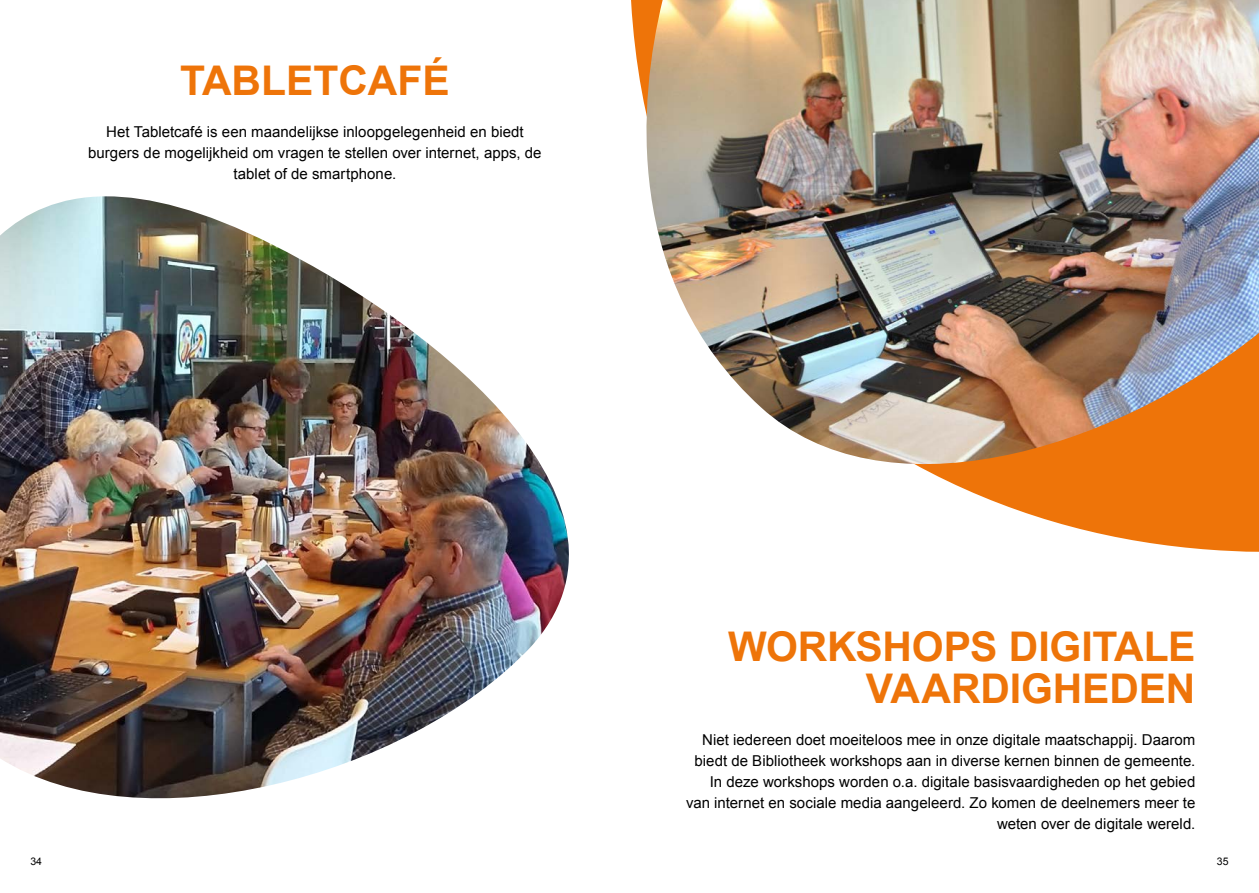
<style>
.page{position:relative;width:1259px;height:893px;background:#fff}
.page>*{position:absolute;margin:0;border:0;box-sizing:border-box;transform-origin:0 0}
.t1{font:700 40.95px/42px "Arial";letter-spacing:-.005em;color:#ee7409;text-align:right}
.t2{font:15px/21px "Arial";letter-spacing:.005em;color:#000;text-align:right}
.t3{font:10.5px "Arial";color:#000}
</style>
<div class="page">
<svg style="left:631px;top:0;width:628px;height:552px"></svg>
<img style="left:0;top:196px;width:569px;height:603px">
<img style="left:633px;top:0;width:626px;height:505px">
<h1 class="t1" style="left:180px;top:61px;width:271px">TABLETCAFÉ</h1>
<p class="t2" style="left:88px;top:122px;width:455px;text-align:center">Het Tabletcafé is een maandelijkse inloopgelegenheid en biedt burgers de mogelijkheid om vragen te stellen over internet, apps, de tablet of de smartphone.</p>
<h1 class="t1" style="left:728px;top:627px;width:469px">WORKSHOPS DIGITALE<br>VAARDIGHEDEN</h1>
<p class="t2" style="left:686px;top:730px;width:511px">Niet iedereen doet moeiteloos mee in onze digitale maatschappij. Daarom biedt de Bibliotheek workshops aan in diverse kernen binnen de gemeente.<br>In deze workshops worden o.a. digitale basisvaardigheden op het gebied van internet en sociale media aangeleerd. Zo komen de deelnemers meer te weten over de digitale wereld.</p>
<p class="t3" style="left:30px;top:855px;width:13px">34</p>
<p class="t3" style="left:1216px;top:855px;width:13px">35</p>
</div>
